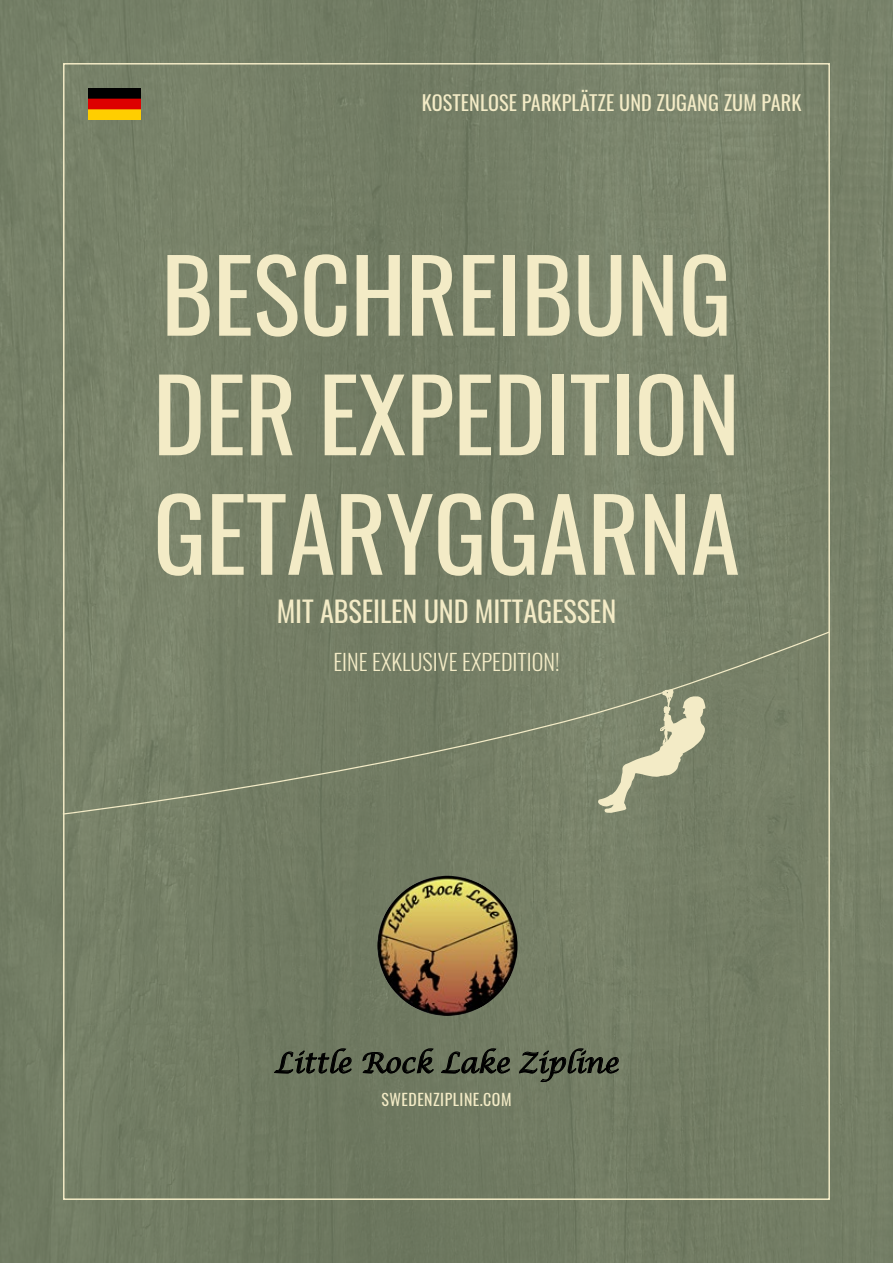
<style>
.page{position:relative;width:893px;height:1263px;background:#758368}
.page>*{position:absolute;margin:0;border:0;box-sizing:border-box;transform-origin:0 0}
.t1{font:99.6px/119.6px "Oswald";letter-spacing:-.005em;color:#f3ebc6;text-align:justify}
.t2{font:28.35px "Oswald";letter-spacing:-.005em;color:#f3ebc6}
.t3{font:italic 27.75px "Lucida Calligraphy";letter-spacing:-.01em;color:#000}
.t4{font:300 22.35px "Oswald";color:#f3ebc6}
.t5{font:20.25px "Oswald";letter-spacing:.005em;color:#f3ebc6}
.t6{font:15.9px "Oswald";letter-spacing:.03em;color:#f3ebc6}
</style>
<div class="page">
<svg style="left:274px;top:1048px;width:78px;height:25px"></svg>
<svg style="left:362px;top:1048px;width:72px;height:25px"></svg>
<svg style="left:440px;top:1048px;width:70px;height:25px"></svg>
<svg style="left:519px;top:1048px;width:100px;height:34px"></svg>
<img style="left:377px;top:876px;width:140px;height:140px;border-radius:70px">
<svg style="left:63px;top:631px;width:766px;height:184px"></svg>
<img style="left:88px;top:88px;width:53px;height:32px">
<p class="t5" style="left:422px;top:84px;width:381px">KOSTENLOSE PARKPLÄTZE UND ZUGANG ZUM PARK</p>
<p class="t1" style="left:153px;top:226px;width:589px">BESCHREIBUNG DER EXPEDITION GETARYGGARNA</p>
<p class="t2" style="left:277px;top:586px;width:341px">MIT ABSEILEN UND MITTAGESSEN</p>
<p class="t4" style="left:333px;top:642px;width:228px">EINE EXKLUSIVE EXPEDITION!</p>
<p class="t3" style="left:274px;top:1046px;width:346px">Little Rock Lake Zipline</p>
<p class="t6" style="left:381px;top:1085px;width:132px">SWEDENZIPLINE.COM</p>
</div>
